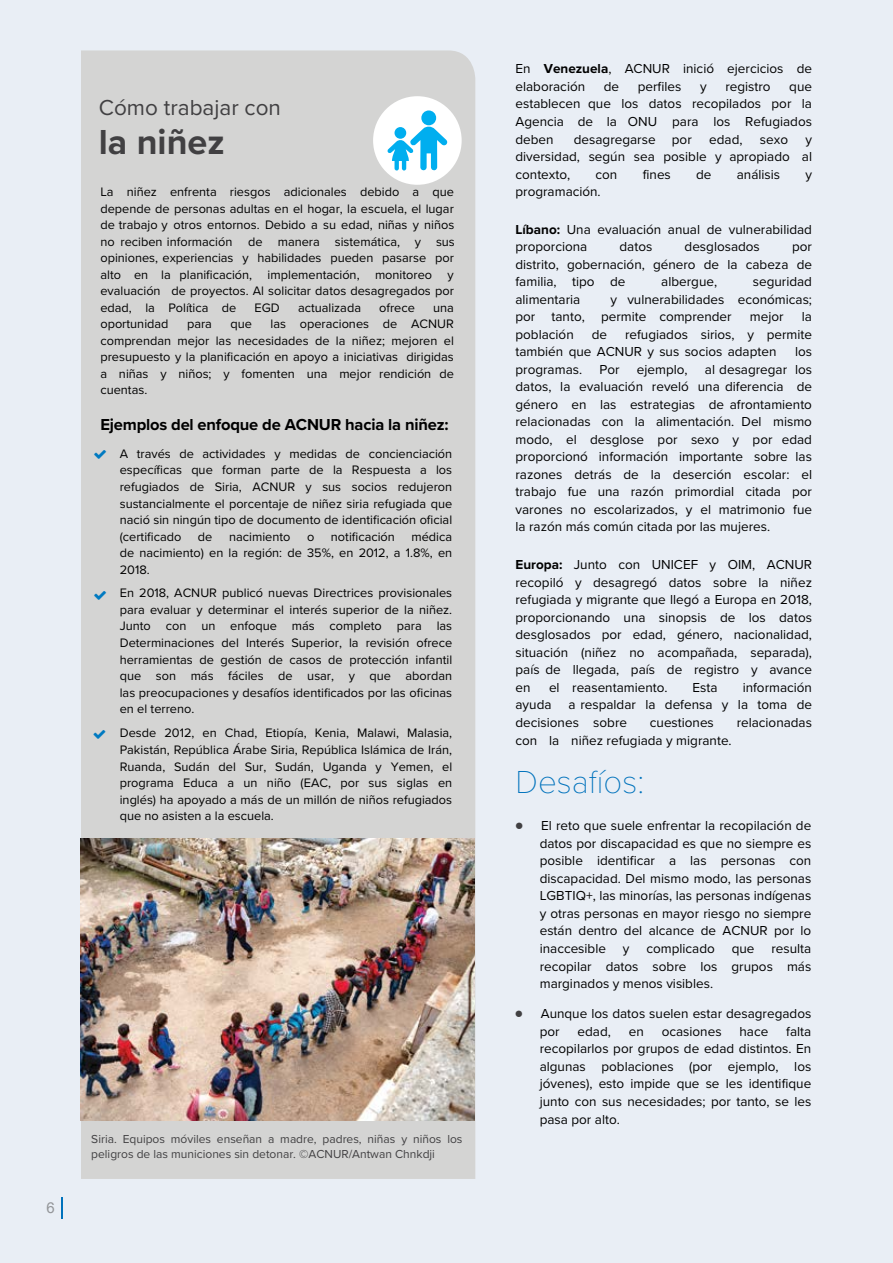
<style>
.page{position:relative;width:893px;height:1263px;background:#e9eef5}
.page>*{position:absolute;margin:0;border:0;box-sizing:border-box;transform-origin:0 0}
.t1{font:700 36px "Proxima Nova";color:#414042}
.t2{font:100 33px "Proxima Nova T";color:#0072bc}
.t3{font:22.5px "Proxima Nova";color:#414042}
.t4{font:700 16.5px "Proxima Nova";letter-spacing:-.01em;color:#000}
.t5{font:15px "Arial";color:#939598}
.t6{font:13.5px/17.5px "Proxima Nova";color:#000;text-align:justify}
.t7{font:12.75px/16.5px "Proxima Nova";color:#000;text-align:justify}
.t8{font:12px/15px "Proxima Nova";color:#414042}
.s1{font-weight:700}
.s2{font-family:"Arial";font-weight:700;font-size:14.85px;color:#414042}
</style>
<div class="page">
<svg style="left:62px;top:1197px;width:1px;height:21px"></svg>
<div style="left:81px;top:50px;width:394px;height:1129px;background:#d4d4d3"></div>
<img style="left:80px;top:839px;width:394px;height:282px">
<div style="left:373px;top:96px;width:89px;height:89px;background:#fff;border-radius:50%"></div>
<svg style="left:387px;top:127px;width:61px;height:44px"></svg>
<div style="left:421px;top:110px;width:15px;height:15px;background:#00aeef;border-radius:50%"></div>
<div style="left:394px;top:127px;width:12px;height:12px;background:#00aeef;border-radius:50%"></div>
<svg style="left:95px;top:450px;width:11px;height:9px"></svg>
<svg style="left:95px;top:590px;width:11px;height:9px"></svg>
<svg style="left:94px;top:730px;width:12px;height:9px"></svg>
<h3 class="t3" style="left:99px;top:90px;width:184px">Cómo trabajar con</h3>
<h1 class="t1" style="left:99px;top:115px;width:127px">la niñez</h1>
<p class="t7" style="left:100px;top:183px;width:356px">La niñez enfrenta riesgos adicionales debido a que depende de personas adultas en el hogar, la escuela, el lugar de trabajo y otros entornos. Debido a su edad, niñas y niños no reciben información de manera sistemática, y sus opiniones, experiencias y habilidades pueden pasarse por alto en la planificación, implementación, monitoreo y evaluación de proyectos. Al solicitar datos desagregados por edad, la Política de</p>
<p class="t7" style="left:255px;top:299px;width:27px">EGD</p>
<p class="t7" style="left:298px;top:299px;width:65px">actualizada</p>
<p class="t7" style="left:379px;top:299px;width:37px">ofrece</p>
<p class="t7" style="left:433px;top:299px;width:22px">una</p>
<p class="t7" style="left:100px;top:315px;width:355px;text-indent:170px">las operaciones de ACNUR comprendan mejor las necesidades de la niñez; mejoren el presupuesto y la planificación en apoyo a iniciativas dirigidas a niñas y niños; y fomenten una mejor rendición de cuentas.</p>
<p class="t4" style="left:100px;top:412px;width:350px">Ejemplos del enfoque de ACNUR hacia la niñez:</p>
<p class="t7" style="left:120px;top:445px;width:334px">A través de actividades y medidas de concienciación específicas que forman parte de la Respuesta a los refugiados de Siria, ACNUR y sus socios redujeron sustancialmente el porcentaje de niñez siria refugiada que nació sin ningún tipo de documento de identificación oficial (certificado</p>
<p class="t7" style="left:100px;top:315px;width:70px">oportunidad</p>
<p class="t7" style="left:187px;top:315px;width:26px">para</p>
<p class="t7" style="left:230px;top:315px;width:23px">que</p>
<p class="t7" style="left:120px;top:528px;width:334px;text-indent:292px">médica de nacimiento) en la región: de 35%, en 2012, a 1.8%, en 2018.</p>
<p class="t7" style="left:120px;top:584px;width:334px">En 2018, ACNUR publicó nuevas Directrices provisionales para evaluar y determinar el interés superior de la niñez.<br>Junto con un enfoque más completo para las Determinaciones del Interés Superior, la revisión ofrece herramientas de gestión de casos de protección infantil que son más fáciles de usar, y que abordan las preocupaciones y desafíos identificados por las oficinas en el terreno.</p>
<p class="t7" style="left:120px;top:724px;width:334px">Desde 2012, en Chad, Etiopía, Kenia, Malawi, Malasia, Pakistán, República Árabe Siria, República Islámica de Irán, Ruanda, Sudán del Sur, Sudán, Uganda y Yemen, el programa Educa a un niño (EAC, por sus siglas en inglés) ha apoyado a más de un millón de niños refugiados que no asisten a la escuela.</p>
<p class="t7" style="left:198px;top:528px;width:16px">de</p>
<p class="t7" style="left:229px;top:528px;width:63px">nacimiento</p>
<p class="t7" style="left:307px;top:528px;width:9px">o</p>
<p class="t7" style="left:331px;top:528px;width:65px">notificación</p>
<p class="t5" style="left:47px;top:1197px;width:10px">6</p>
<p class="t8" style="left:91px;top:1131px;width:373px">Siria. Equipos móviles enseñan a madre, padres, niñas y niños los peligros de las municiones sin detonar. ©ACNUR/Antwan Chnkdji</p>
<p class="t6" style="left:515px;top:59px;width:298px">En <span class="s1">Venezuela</span>, ACNUR inició ejercicios de elaboración</p>
<p class="t6" style="left:604px;top:77px;width:17px">de</p>
<p class="t6" style="left:638px;top:77px;width:45px">perfiles</p>
<p class="t6" style="left:700px;top:77px;width:8px">y</p>
<p class="t6" style="left:725px;top:77px;width:47px">registro</p>
<p class="t6" style="left:515px;top:77px;width:298px;text-indent:274px">que establecen que los datos recopilados por la Agencia de la ONU para los Refugiados deben</p>
<p class="t6" style="left:574px;top:130px;width:119px">desagregarse por</p>
<p class="t6" style="left:709px;top:130px;width:35px">edad,</p>
<p class="t6" style="left:760px;top:130px;width:30px">sexo</p>
<p class="t6" style="left:515px;top:130px;width:298px;text-indent:290px">y diversidad, según sea posible y apropiado al contexto,</p>
<p class="t6" style="left:596px;top:165px;width:23px">con</p>
<p class="t6" style="left:643px;top:165px;width:30px">fines</p>
<p class="t6" style="left:696px;top:165px;width:17px">de</p>
<p class="t6" style="left:737px;top:165px;width:45px">análisis</p>
<p class="t6" style="left:805px;top:165px;width:8px">y</p>
<p class="t6" style="left:515px;top:182px;width:87px">programación.</p>
<p class="t6" style="left:515px;top:220px;width:298px"><span class="s1">Líbano:</span> Una evaluación anual de vulnerabilidad proporciona</p>
<p class="t6" style="left:620px;top:238px;width:34px">datos</p>
<p class="t6" style="left:685px;top:238px;width:77px">desglosados</p>
<p class="t6" style="left:515px;top:238px;width:298px;text-indent:277px">por distrito, gobernación, género de la cabeza de familia, tipo de</p>
<p class="t6" style="left:661px;top:272px;width:57px">albergue,</p>
<p class="t6" style="left:753px;top:272px;width:61px">seguridad</p>
<p class="t6" style="left:515px;top:290px;width:298px;text-indent:95px">y vulnerabilidades económicas; por tanto, permite comprender</p>
<p class="t6" style="left:515px;top:290px;width:66px">alimentaria</p>
<p class="t6" style="left:750px;top:307px;width:35px">mejor</p>
<p class="t6" style="left:802px;top:307px;width:12px">la</p>
<p class="t6" style="left:515px;top:325px;width:60px">población</p>
<p class="t6" style="left:592px;top:325px;width:17px">de</p>
<p class="t6" style="left:515px;top:325px;width:298px;text-indent:110px">refugiados sirios, y permite también que ACNUR y sus socios adapten</p>
<p class="t6" style="left:795px;top:342px;width:19px">los</p>
<p class="t6" style="left:515px;top:360px;width:298px;text-indent:189px">al desagregar los datos, la evaluación reveló una diferencia de género en las estrategias de afrontamiento relacionadas con la alimentación. Del mismo modo, el desglose por sexo y por edad proporcionó información importante sobre las razones detrás de la deserción escolar: el trabajo fue una razón primordial citada por varones no escolarizados, y el matrimonio fue la razón más común citada por las mujeres.</p>
<p class="t6" style="left:515px;top:555px;width:298px"><span class="s1">Europa:</span> Junto con UNICEF y OIM, ACNUR recopiló y desagregó datos sobre la niñez refugiada y migrante que llegó a Europa en 2018, proporcionando una sinopsis de los datos desglosados por edad, género, nacionalidad, situación (niñez no acompañada, separada), país de llegada, país de registro y avance en</p>
<p class="t6" style="left:515px;top:360px;width:68px">programas.</p>
<p class="t6" style="left:599px;top:360px;width:22px">Por</p>
<p class="t6" style="left:637px;top:360px;width:52px">ejemplo,</p>
<p class="t6" style="left:549px;top:678px;width:120px">el reasentamiento.</p>
<p class="t6" style="left:693px;top:678px;width:27px">Esta</p>
<p class="t6" style="left:743px;top:678px;width:71px">información</p>
<p class="t6" style="left:515px;top:695px;width:38px">ayuda</p>
<p class="t6" style="left:515px;top:695px;width:298px;text-indent:53px">a respaldar la defensa y la toma de decisiones sobre</p>
<p class="t6" style="left:650px;top:713px;width:66px">cuestiones</p>
<p class="t6" style="left:737px;top:713px;width:77px">relacionadas</p>
<p class="t6" style="left:515px;top:731px;width:218px">con la niñez refugiada y migrante.</p>
<h2 class="t2" style="left:515px;top:757px;width:130px">Desafíos:</h2>
<p class="t6" style="left:540px;top:816px;width:273px;text-indent:-25px"><span class="s2">●</span> El reto que suele enfrentar la recopilación de datos por discapacidad es que no siempre es posible identificar a las personas con discapacidad. Del mismo modo, las personas LGBTIQ+, las minorías, las personas indígenas y otras personas en mayor riesgo no siempre están dentro del alcance de ACNUR por lo inaccesible</p>
<p class="t6" style="left:540px;top:939px;width:273px;text-indent:232px">resulta recopilar datos sobre los grupos más marginados y menos visibles.</p>
<p class="t6" style="left:540px;top:1004px;width:273px;text-indent:-25px"><span class="s2">●</span> Aunque los datos suelen estar desagregados por</p>
<p class="t6" style="left:623px;top:939px;width:8px">y</p>
<p class="t6" style="left:646px;top:939px;width:70px">complicado</p>
<p class="t6" style="left:732px;top:939px;width:24px">que</p>
<p class="t6" style="left:540px;top:1022px;width:273px;text-indent:246px">falta recopilarlos por grupos de edad distintos. En algunas poblaciones (por ejemplo, los jóvenes), esto impide que se les identifique junto con sus necesidades; por tanto, se les pasa por alto.</p>
<p class="t6" style="left:578px;top:1022px;width:35px">edad,</p>
<p class="t6" style="left:629px;top:1022px;width:17px">en</p>
<p class="t6" style="left:662px;top:1022px;width:61px">ocasiones</p>
<p class="t6" style="left:739px;top:1022px;width:30px">hace</p>
</div>
